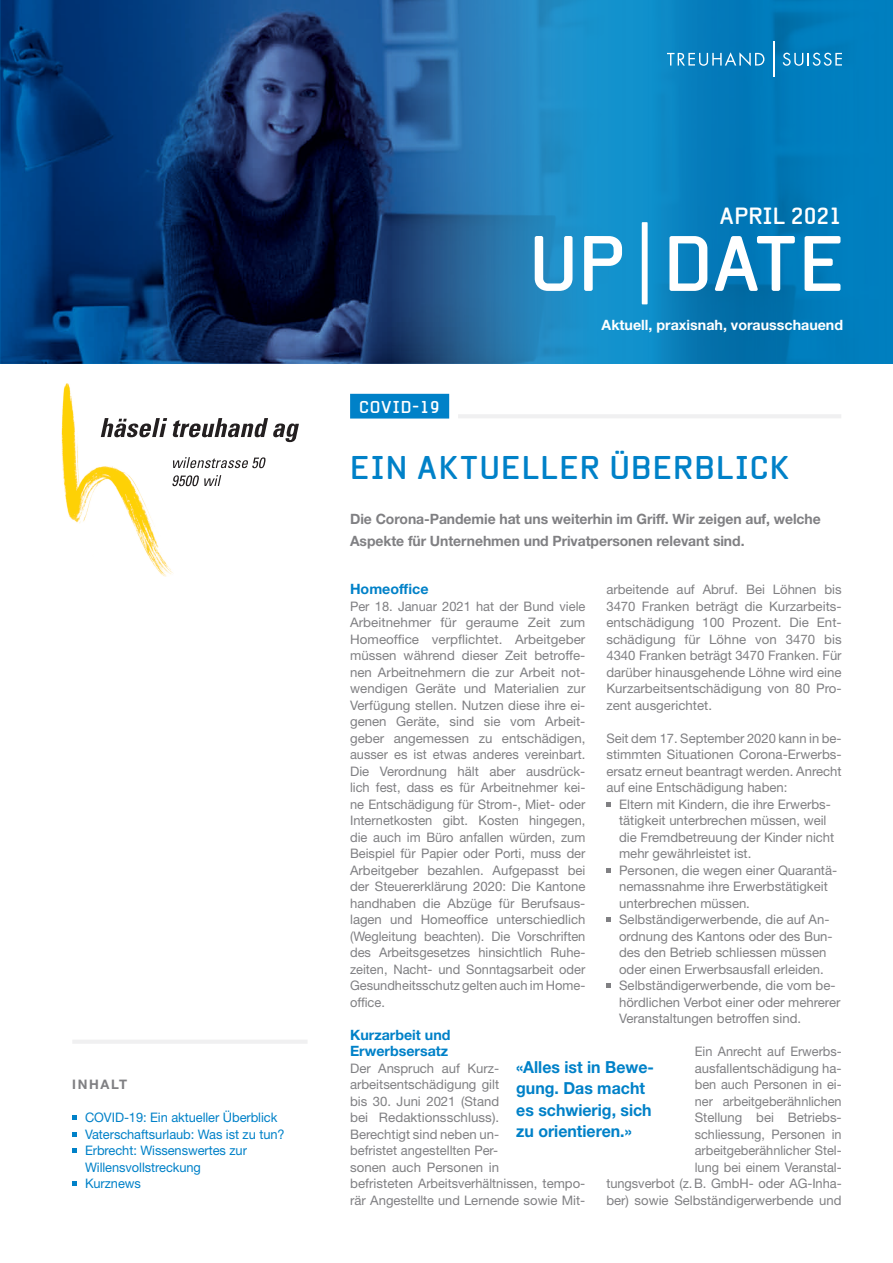
<style>
.page{position:relative;width:893px;height:1263px;background:#fff}
.page>*{position:absolute;margin:0;border:0;box-sizing:border-box;transform-origin:0 0}
.t1{font:700 75px "Beta Sans";letter-spacing:-.015em;color:#fff}
.t2{font:700 31.5px "Beta Sans";letter-spacing:.03em;color:#0081c8}
.t3{font:700 22.5px "Beta Sans";color:#fff}
.t4{font:700 16.65px/21.6px "Helvetica Neue LT Std";color:#0081c8;scale:.96 1}
.t5{font:700 16.5px "Beta Sans";letter-spacing:.04em;color:#fff}
.t6{font:700 14.25px "Helvetica Neue LT Std";letter-spacing:-.005em;color:#808083}
.t7{font:700 14.25px/16.5px "Helvetica Neue LT Std";color:#0081c8}
.t8{font:700 14.25px "Helvetica Neue LT Std";color:#fff}
.t9{font:13.2px/16.5px "Helvetica Neue LT Std";color:#808083}
.t10{font:13.2px/16.5px "Helvetica Neue LT Std";letter-spacing:-.005em;color:#0081c8}
.t11{font:700 13.2px "Helvetica Neue LT Std";letter-spacing:.125em;color:#808083}
.s1{font-family:"Beta Sans Norm";font-weight:400;font-size:112.5px}
</style>
<div class="page">
<svg style="left:173px;top:418px;width:126px;height:24px"></svg>
<svg style="left:173px;top:457px;width:93px;height:11px"></svg>
<svg style="left:173px;top:475px;width:48px;height:11px"></svg>
<img style="left:61px;top:383px;width:112px;height:193px">
<svg style="left:606px;top:802px;width:5px;height:4px"></svg>
<svg style="left:606px;top:868px;width:5px;height:4px"></svg>
<svg style="left:606px;top:917px;width:5px;height:5px"></svg>
<svg style="left:606px;top:983px;width:5px;height:5px"></svg>
<svg style="left:72px;top:1115px;width:5px;height:5px"></svg>
<svg style="left:72px;top:1132px;width:5px;height:4px"></svg>
<svg style="left:72px;top:1148px;width:5px;height:5px"></svg>
<svg style="left:72px;top:1181px;width:5px;height:5px"></svg>
<div style="left:350px;top:394px;width:99px;height:25px;background:#0081c8"></div>
<hr style="left:458px;top:414px;width:383px;height:4px;background:#f0f0f1">
<hr style="left:72px;top:1040px;width:236px;height:4px;background:#f0f0f1">
<img style="left:0;top:0;width:260px;height:363px">
<img style="left:260px;top:0;width:633px;height:363px">
<svg style="left:667px;top:52px;width:97px;height:14px"></svg>
<svg style="left:783px;top:53px;width:59px;height:13px"></svg>
<hr style="left:773px;top:41px;width:1px;height:36px;background:#fff">
<p class="t11" style="left:72px;top:1076px;width:56px">INHALT</p>
<p class="t10" style="left:85px;top:1109px;width:201px">COVID-19: Ein aktueller Überblick<br>Vaterschaftsurlaub: Was ist zu tun?<br>Erbrecht: Wissenswertes zur<br>Willensvollstreckung<br>Kurznews</p>
<h3 class="t3" style="left:719px;top:202px;width:124px">APRIL 2021</h3>
<h1 class="t1" style="left:529px;top:219px;width:318px">UP<span class="s1">|</span> DATE</h1>
<p class="t8" style="left:602px;top:316px;width:243px">Aktuell, praxisnah, vorausschauend</p>
<p class="t5" style="left:359px;top:397px;width:54px">COVID</p>
<p class="t5" style="left:420px;top:397px;width:21px">19</p>
<h2 class="t2" style="left:350px;top:448px;width:441px">EIN AKTUELLER ÜBERBLICK</h2>
<p class="t6" style="left:350px;top:510px;width:472px">Die Corona Pandemie hat uns weiterhin im Griff. Wir zeigen auf, welche</p>
<p class="t6" style="left:467px;top:467px;width:6px">-</p>
<p class="t6" style="left:350px;top:532px;width:396px">Aspekte für Unternehmen und Privatpersonen relevant sind.</p>
<p class="t7" style="left:350px;top:580px;width:80px">Homeoffice</p>
<p class="t9" style="left:350px;top:597px;width:237px">Per 18. Januar 2021 hat der Bund viele Arbeitnehmer für geraume Zeit zum Homeoffice verpflichtet. Arbeitgeber müssen während dieser Zeit betroffe&shy;nen Arbeitnehmern die zur Arbeit not wendigen Geräte und Materialien zur Verfügung stellen. Nutzen diese ihre ei&shy;genen Geräte, sind sie vom Arbeit&shy;geber angemessen zu entschädigen, ausser es ist etwas anderes vereinbart.<br>Die Verordnung hält aber ausdrück&shy;lich fest, dass es für Arbeitnehmer kei&shy;ne Entschädigung für Strom-, Miet- oder Internetkosten gibt. Kosten hingegen, die auch im Büro anfallen würden, zum Beispiel für Papier oder Porti, muss der Arbeitgeber bezahlen. Aufgepasst bei der Steuererklärung 2020: Die Kantone handhaben die Abzüge für Berufsaus lagen und Homeoffice unterschiedlich (Wegleitung beachten). Die Vorschriften des Arbeitsgesetzes hinsichtlich Ruhe zeiten, Nacht- und Sonntagsarbeit oder Gesundheitsschutz gelten auch im Home&shy;office.</p>
<p class="t7" style="left:350px;top:1026px;width:102px">Kurzarbeit und<br>Erwerbsersatz</p>
<p class="t9" style="left:350px;top:1059px;width:237px">Der Anspruch auf Kurz&shy;arbeitsentschädigung gilt<br>bis 30. Juni 2021 (Stand<br>bei Redaktionsschluss).<br>Berechtigt sind neben un-<br>befristet angestellten Per-<br>sonen auch Personen in<br>befristeten Arbeitsverhältnissen, tempo&shy;rär Angestellte und Lernende sowie Mit-</p>
<p class="t9" style="left:606px;top:581px;width:237px;text-align:justify">arbeitende auf Abruf. Bei Löhnen bis 3470 Franken beträgt die Kurzarbeits&shy;entschädigung 100 Prozent. Die Ent&shy;schädigung für Löhne von 3470 bis 4340 Franken beträgt 3470 Franken. Für darüber hinausgehende Löhne wird eine Kurzarbeitsentschädigung von 80 Pro&shy;zent ausgerichtet.</p>
<p class="t9" style="left:606px;top:729px;width:237px;text-align:justify">Seit dem 17. September 2020 kann in be&shy;stimmten Situationen Corona-Erwerbs&shy;ersatz erneut beantragt werden. Anrecht auf eine Entschädigung haben:</p>
<p class="t9" style="left:619px;top:795px;width:223px">Eltern mit Kindern, die ihre Erwerbs&shy;tätigkeit unterbrechen müssen, weil die Fremdbetreuung der Kinder nicht mehr gewährleistet ist.<br>Personen, die wegen einer Quarantä&shy;nemassnahme ihre Erwerbstätigkeit unterbrechen müssen.<br>Selbständigerwerbende, die auf An&shy;ordnung des Kantons oder des Bun&shy;des den Betrieb schliessen müssen oder einen Erwerbsausfall erleiden.<br>Selbständigerwerbende, die vom be&shy;hördlichen Verbot einer oder mehrerer Veranstaltungen betroffen sind.</p>
<p class="t9" style="left:606px;top:1043px;width:237px;text-align:right">Ein Anrecht auf Erwerbs&shy;ausfallentschädigung ha-<br>ben auch Personen in ei-<br>ner arbeitgeberähnlichen<br>Stellung bei Betriebs-<br>schliessung, Personen in arbeitgeberähnlicher Stel-<br>lung bei einem Veranstal-<br>tungsverbot (z.B. GmbH- oder AG-Inha&shy;ber) sowie Selbständigerwerbende und</p>
<p class="t4" style="left:516px;top:1055px;width:145px">«Alles ist in Bewe&shy;gung. Das macht es schwierig, sich zu orientieren.»</p>
</div>
